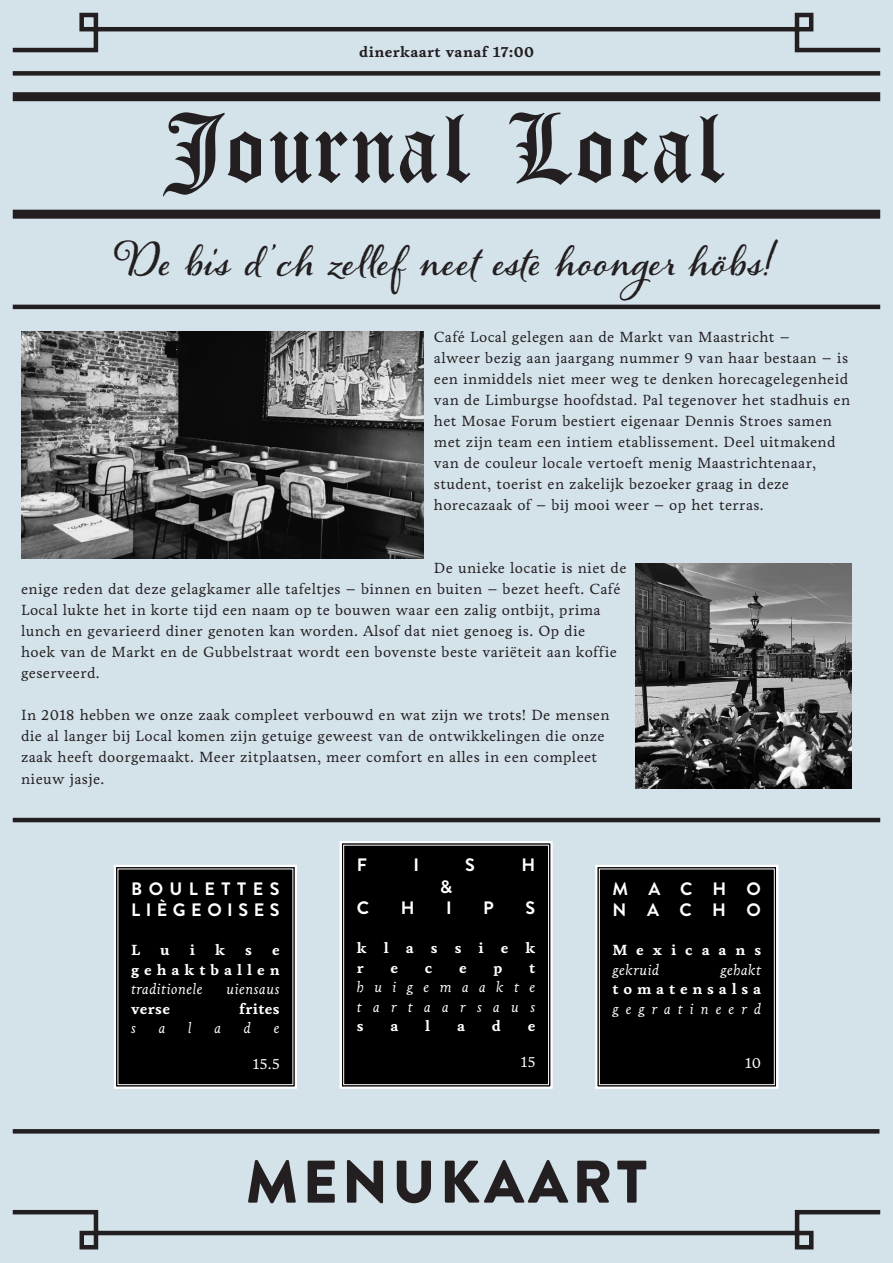
<style>
.page{position:relative;width:893px;height:1263px;background:#d4e2ea}
.page>*{position:absolute;margin:0;border:0;box-sizing:border-box;transform-origin:0 0}
.Local_wijn_smaakprof{font:300 108px "Iglesia";letter-spacing:.025em;color:#231f20}
.t1{font:900 60px "Brandon Grotesque";letter-spacing:.07em;color:#231f20}
.Local_Uitleg_Gerecht{font:700 42px "Alana";letter-spacing:.04em;color:#231f20}
.Local_Gerecht_drank{font:700 18px "Brandon Grotesque";letter-spacing:.36em;color:#fff}
.Local_Gerecht_drank-2{font:700 18px/21.6px "Brandon Grotesque";letter-spacing:.305em;color:#fff}
.Local_wijn_smaakprof-2{font:15px/21px "Livory";letter-spacing:.025em;color:#231f20}
.Local_Uitleg_Gerecht-2{font:700 15px "Livory";letter-spacing:.33em;color:#fff}
.Local_Uitleg_Gerecht-3{font:italic 15px "Livory";letter-spacing:.46em;color:#fff}
.Local_Uitleg_Gerecht-4{font:italic 15px "Livory";letter-spacing:.025em;color:#fff}
.t2{font:700 15px "Livory";letter-spacing:.025em;color:#231f20}
.Local_Uitleg_Gerecht-5{font:700 15px/19.5px "Livory";letter-spacing:.595em;color:#fff}
.Local_Uitleg_Gerecht-6{font:italic 15px "Livory";letter-spacing:.685em;color:#fff}
.Local_Uitleg_Gerecht-7{font:italic 15px "Livory";letter-spacing:.75em;color:#fff}
.Local_Uitleg_Gerecht-8{font:700 15px "Livory";letter-spacing:1.135em;color:#fff}
.Local_Uitleg_Gerecht-9{font:15px "Livory";color:#fff}
.s1{font-weight:400;font-style:italic}
</style>
<div class="page">
<svg style="left:12px;top:1209px;width:869px;height:41px"></svg>
<svg style="left:12px;top:12px;width:869px;height:41px"></svg>
<div style="left:13px;top:71px;width:867px;height:5px;background:#231f20"></div>
<hr style="left:0;top:0;width:1px;height:1263px;background:#6f9eb9">
<div style="left:339px;top:841px;width:214px;height:248px;background:#000"></div>
<div style="left:343px;top:845px;width:206px;height:240px;border:1px solid #fff"></div>
<svg style="left:595px;top:865px;width:184px;height:224px;background:#111"></svg>
<div style="left:599px;top:868px;width:176px;height:217px;border:1px solid #fff"></div>
<svg style="left:114px;top:865px;width:183px;height:224px;background:#0f0f0f"></svg>
<svg style="left:13px;top:1129px;width:866px;height:4px;background:#262324"></svg>
<img style="left:21px;top:332px;width:402px;height:226px">
<img style="left:636px;top:563px;width:215px;height:225px">
<div style="left:13px;top:92px;width:867px;height:9px;background:#231f20"></div>
<div style="left:13px;top:210px;width:867px;height:9px;background:#231f20"></div>
<hr style="left:13px;top:818px;width:867px;height:4px;background:#231f20">
<hr style="left:13px;top:305px;width:867px;height:4px;background:#231f20">
<p class="t2" style="left:359px;top:43px;width:176px">dinerkaart vanaf 17:00</p>
<p class="Local_wijn_smaakprof" style="left:168px;top:83px;width:559px">Journal Local</p>
<p class="Local_Uitleg_Gerecht" style="left:116px;top:235px;width:661px">De bis d ’ch zellef neet este hoonger höbs!</p>
<p class="Local_wijn_smaakprof-2" style="left:434px;top:326px;width:357px">Café Local gelegen aan de Markt van Maastricht –</p>
<p class="Local_wijn_smaakprof-2" style="left:434px;top:347px;width:418px">alweer bezig aan jaargang nummer 9 van haar bestaan – is een inmiddels niet meer weg te denken horecagelegenheid van de Limburgse hoofdstad. Pal tegenover het stadhuis en het Mosae Forum bestiert eigenaar Dennis Stroes samen met zijn team een intiem etablissement. Deel uitmakend van de couleur locale vertoeft menig Maastrichtenaar, student, toerist en zakelijk bezoeker graag in deze horecazaak of – bij mooi weer – op het terras.</p>
<p class="Local_wijn_smaakprof-2" style="left:21px;top:557px;width:607px;text-indent:413px">De unieke locatie is niet de enige reden dat deze gelagkamer alle tafeltjes – binnen en buiten – bezet heeft. Café Local lukte het in korte tijd een naam op te bouwen waar een zalig ontbijt, prima lunch en gevarieerd diner genoten kan worden. Alsof dat niet genoeg is. Op die<br>hoek van de Markt en de Gubbelstraat wordt een bovenste beste variëteit aan koffie geserveerd.</p>
<p class="Local_wijn_smaakprof-2" style="left:21px;top:704px;width:590px">In 2018 hebben we onze zaak compleet verbouwd en wat zijn we trots! De mensen die al langer bij Local komen zijn getuige geweest van de ontwikkelingen die onze zaak heeft doorgemaakt. Meer zitplaatsen, meer comfort en alles in een compleet</p>
<p class="Local_wijn_smaakprof-2" style="left:21px;top:769px;width:85px">nieuw jasje.</p>
<p class="Local_Gerecht_drank-2" style="left:131px;top:878px;width:150px">BOULETTES<br>LIÈGEOISES</p>
<p class="Local_Uitleg_Gerecht-2" style="left:131px;top:941px;width:11px">L</p>
<p class="Local_Uitleg_Gerecht-2" style="left:160px;top:941px;width:11px">u</p>
<p class="Local_Uitleg_Gerecht-2" style="left:190px;top:941px;width:7px">i</p>
<p class="Local_Uitleg_Gerecht-2" style="left:215px;top:941px;width:11px">k</p>
<p class="Local_Uitleg_Gerecht-2" style="left:245px;top:941px;width:8px">s</p>
<p class="Local_Uitleg_Gerecht-2" style="left:272px;top:941px;width:9px">e</p>
<p class="Local_Uitleg_Gerecht-2" style="left:131px;top:961px;width:150px">gehaktballen</p>
<p class="Local_Uitleg_Gerecht-4" style="left:131px;top:980px;width:73px">traditionele</p>
<p class="Local_Uitleg_Gerecht-4" style="left:226px;top:980px;width:55px">uiensaus</p>
<p class="Local_Uitleg_Gerecht-2" style="left:131px;top:1000px;width:41px">verse</p>
<p class="Local_Uitleg_Gerecht-2" style="left:239px;top:1000px;width:42px">frites</p>
<p class="Local_Uitleg_Gerecht-3" style="left:131px;top:1019px;width:7px">s</p>
<p class="Local_Uitleg_Gerecht-3" style="left:159px;top:1019px;width:8px">a</p>
<p class="Local_Uitleg_Gerecht-3" style="left:188px;top:1019px;width:5px">l</p>
<p class="Local_Uitleg_Gerecht-3" style="left:215px;top:1019px;width:8px">a</p>
<p class="Local_Uitleg_Gerecht-3" style="left:244px;top:1019px;width:9px">d</p>
<p class="Local_Uitleg_Gerecht-3" style="left:274px;top:1019px;width:7px">e</p>
<p class="Local_Uitleg_Gerecht-9" style="left:253px;top:1055px;width:28px">15.5</p>
<p class="Local_Gerecht_drank" style="left:357px;top:852px;width:12px">F</p>
<p class="Local_Gerecht_drank" style="left:413px;top:852px;width:7px">I</p>
<p class="Local_Gerecht_drank" style="left:465px;top:852px;width:11px">S</p>
<p class="Local_Gerecht_drank" style="left:521px;top:852px;width:15px">H</p>
<p class="Local_Gerecht_drank" style="left:440px;top:874px;width:14px">&amp;</p>
<p class="Local_Gerecht_drank" style="left:357px;top:895px;width:14px">C</p>
<p class="Local_Gerecht_drank" style="left:401px;top:895px;width:15px">H</p>
<p class="Local_Gerecht_drank" style="left:446px;top:895px;width:7px">I</p>
<p class="Local_Gerecht_drank" style="left:483px;top:895px;width:12px">P</p>
<p class="Local_Gerecht_drank" style="left:525px;top:895px;width:11px">S</p>
<p class="Local_Uitleg_Gerecht-8" style="left:357px;top:939px;width:180px">klassiek</p>
<p class="Local_Uitleg_Gerecht-2" style="left:357px;top:958px;width:9px">r</p>
<p class="Local_Uitleg_Gerecht-2" style="left:391px;top:958px;width:9px">e</p>
<p class="Local_Uitleg_Gerecht-2" style="left:425px;top:958px;width:9px">c</p>
<p class="Local_Uitleg_Gerecht-2" style="left:459px;top:958px;width:9px">e</p>
<p class="Local_Uitleg_Gerecht-2" style="left:494px;top:958px;width:10px">p</p>
<p class="Local_Uitleg_Gerecht-2" style="left:529px;top:958px;width:8px">t</p>
<p class="Local_Uitleg_Gerecht-6" style="left:357px;top:978px;width:180px">huigemaakte</p>
<p class="Local_Uitleg_Gerecht-7" style="left:357px;top:998px;width:180px">tartaarsaus</p>
<p class="Local_Uitleg_Gerecht-2" style="left:357px;top:1017px;width:8px">s</p>
<p class="Local_Uitleg_Gerecht-2" style="left:390px;top:1017px;width:9px">a</p>
<p class="Local_Uitleg_Gerecht-2" style="left:425px;top:1017px;width:7px">l</p>
<p class="Local_Uitleg_Gerecht-2" style="left:457px;top:1017px;width:9px">a</p>
<p class="Local_Uitleg_Gerecht-2" style="left:492px;top:1017px;width:11px">d</p>
<p class="Local_Uitleg_Gerecht-2" style="left:528px;top:1017px;width:9px">e</p>
<p class="Local_Uitleg_Gerecht-9" style="left:521px;top:1053px;width:16px">15</p>
<p class="Local_Gerecht_drank" style="left:613px;top:876px;width:150px">MACHO</p>
<p class="Local_Gerecht_drank" style="left:613px;top:897px;width:150px">NACHO</p>
<p class="Local_Uitleg_Gerecht-5" style="left:612px;top:940px;width:150px">Mexicaans <span class="s1">gekruid</span></p>
<p class="Local_Uitleg_Gerecht-3" style="left:720px;top:961px;width:42px">gehakt</p>
<p class="Local_Uitleg_Gerecht-2" style="left:612px;top:980px;width:150px">tomatensalsa</p>
<p class="Local_Uitleg_Gerecht-3" style="left:612px;top:1000px;width:150px">gegratineerd</p>
<p class="Local_Uitleg_Gerecht-9" style="left:745px;top:1054px;width:18px">10</p>
<p class="t1" style="left:246px;top:1139px;width:403px">MENUKAART</p>
</div>
